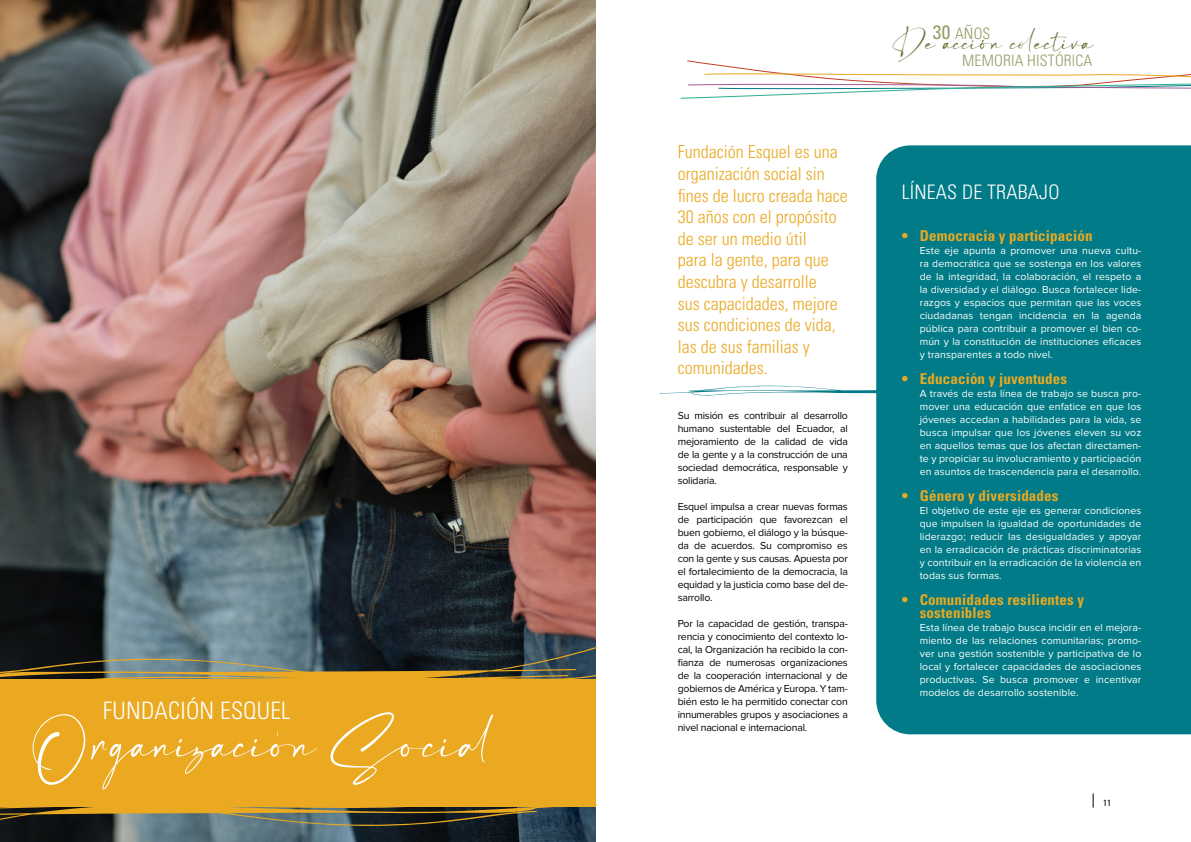
<style>
.page{position:relative;width:1191px;height:842px;background:#fff}
.page>*{position:absolute;margin:0;border:0;box-sizing:border-box;transform-origin:0 0}
.t1{font:62px "Estrada Signature";color:#fff}
.t2{font:30.3px "Estrada Signature";color:#60702f}
.t3{font:300 condensed 24px "Univers LT Std";letter-spacing:.01em;color:#fff}
.t4{font:300 condensed 20px "Univers LT Std";letter-spacing:.01em;color:#fff}
.t5{font:300 condensed 18px/21.6px "Univers LT Std";color:#eaa921}
.t6{font:300 condensed 15.7px/27.5px "Univers LT Std";letter-spacing:.01em;color:#92a068}
.t7{font:700 condensed 15px/13px "Univers LT Std";letter-spacing:.01em;color:#eaa921}
.t8{font:10.5px/13px "Proxima Nova";letter-spacing:.01em;color:#fff;text-align:justify}
.t9{font:10.5px/13px "Proxima Nova";letter-spacing:-.02em;color:#000;text-align:justify}
.t10{font:condensed 9px "Univers LT Std";color:#000}
.s1{font-weight:400;font-size:19.4px}
</style>
<div class="page">
<svg style="left:1093px;top:793px;width:1px;height:15px"></svg>
<svg style="left:680px;top:60px;width:511px;height:39px"></svg>
<svg style="left:659px;top:385px;width:217px;height:11px"></svg>
<div style="left:876px;top:145px;width:315px;height:589px;background:#007b87"></div>
<img style="left:0;top:0;width:595px;height:842px">
<div style="left:0;top:680px;width:595px;height:127px;background:#eaa921"></div>
<svg style="left:0;top:647px;width:597px;height:41px"></svg>
<svg style="left:0;top:793px;width:597px;height:45px"></svg>
<h3 class="t3" style="left:103px;top:696px;width:189px">FUNDACIÓN ESQUEL</h3>
<h1 class="t1" style="left:33px;top:699px;width:464px">Organizacion Social</h1>
<p class="t5" style="left:677px;top:141px;width:171px">Fundación Esquel es una organización social sin fines de lucro creada hace<br>30 años con el propósito de ser un medio útil<br>para la gente, para que descubra y desarrolle<br>sus capacidades, mejore sus condiciones de vida, las de sus familias y comunidades.</p>
<p class="t9" style="left:677px;top:409px;width:172px">Su misión es contribuir al desarrollo humano sustentable del Ecuador, al mejoramiento de la calidad de vida de la gente y a la construcción de una sociedad democrática, responsable y solidaria.</p>
<p class="t9" style="left:677px;top:500px;width:172px">Esquel impulsa a crear nuevas formas de participación que favorezcan el buen gobierno, el diálogo y la búsque&shy;da de acuerdos. Su compromiso es con la gente y sus causas. Apuesta por el fortalecimiento de la democracia, la equidad y la justicia como base del de&shy;sarrollo.</p>
<p class="t9" style="left:677px;top:617px;width:172px">Por la capacidad de gestión, transpa&shy;rencia y conocimiento del contexto lo&shy;cal, la Organización ha recibido la con&shy;fianza de numerosas organizaciones de la cooperación internacional y de gobiernos de América y Europa. Y tam&shy;bién esto le ha permitido conectar con innumerables grupos y asociaciones a nivel nacional e internacional.</p>
<h3 class="t6" style="left:962px;top:19px;width:132px;text-indent:-29px"><span class="s1">30</span> AÑOS<br>MEMORIA HISTÓRICA</h3>
<h2 class="t2" style="left:893px;top:21px;width:202px">De accion colectiva</h2>
<h3 class="t4" style="left:901px;top:180px;width:159px">LÍNEAS DE TRABAJO</h3>
<h3 class="t7" style="left:901px;top:229px;width:192px">• Democracia y participación</h3>
<p class="t8" style="left:919px;top:244px;width:223px">Este eje apunta a promover una nueva cultu&shy;ra democrática que se sostenga en los valores de la integridad, la colaboración, el respeto a la diversidad y el diálogo. Busca fortalecer lide&shy;razgos y espacios que permitan que las voces ciudadanas tengan incidencia en la agenda pública para contribuir a promover el bien co&shy;mún y la constitución de instituciones eficaces y transparentes a todo nivel.</p>
<h3 class="t7" style="left:901px;top:372px;width:167px">• Educación y juventudes</h3>
<p class="t8" style="left:919px;top:387px;width:223px">A través de esta línea de trabajo se busca pro&shy;mover una educación que enfatice en que los jóvenes accedan a habilidades para la vida, se busca impulsar que los jóvenes eleven su voz en aquellos temas que los afectan directamen&shy;te y propiciar su involucramiento y participación en asuntos de trascendencia para el desarrollo.</p>
<h3 class="t7" style="left:901px;top:489px;width:158px">• Género y diversidades</h3>
<p class="t8" style="left:919px;top:504px;width:223px">El objetivo de este eje es generar condiciones que impulsen la igualdad de oportunidades de liderazgo; reducir las desigualdades y apoyar en la erradicación de prácticas discriminatorias y contribuir en la erradicación de la violencia en todas sus formas.</p>
<h3 class="t7" style="left:919px;top:593px;width:166px;text-indent:-18px">• Comunidades resilientes y sostenibles</h3>
<p class="t8" style="left:919px;top:621px;width:223px">Esta línea de trabajo busca incidir en el mejora&shy;miento de las relaciones comunitarias; promo&shy;ver una gestión sostenible y participativa de lo local y fortalecer capacidades de asociaciones productivas. Se busca promover e incentivar modelos de desarrollo sostenible.</p>
<p class="t10" style="left:1103px;top:797px;width:9px">11</p>
</div>
